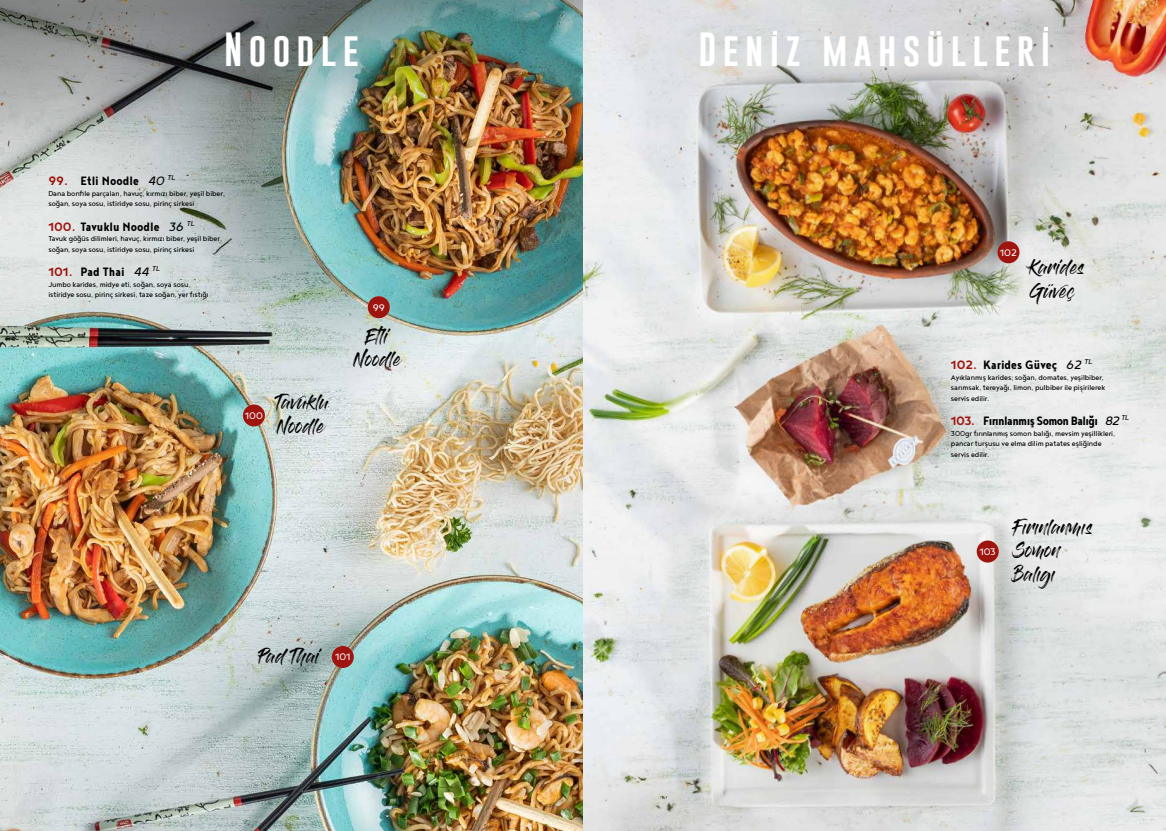
<style>
.page{position:relative;width:1166px;height:831px;background:#fff}
.page>*{position:absolute;margin:0;border:0;box-sizing:border-box;transform-origin:0 0}
.t1{font:35px "Gobold";letter-spacing:.18em;color:#fff}
.t2{font:700 14.88px "Noyh Slim";color:#000}
.t3{font:14.88px/23.6px "Gloss And Bloom";color:#000}
.t4{font:700 14.88px "Noyh Slim";letter-spacing:-.04em;color:#000}
.t5{font:11.72px "Noyh";color:#fff}
.t6{font:8.75px/10.5px "Noyh";letter-spacing:-.01em;color:#000}
.s1{font-family:"Noyh";color:#9e1510}
.s2{font-family:"Noyh";font-weight:400;font-style:italic}
</style>
<div class="page">
<img style="left:0;top:191px;width:1166px;height:640px">
<img style="left:0;top:0;width:1166px;height:191px">
<div style="left:368px;top:296px;width:22px;height:22px;background:#9e1510;border-radius:50%"></div>
<div style="left:243px;top:404px;width:22px;height:22px;background:#9e1510;border-radius:50%"></div>
<div style="left:332px;top:646px;width:22px;height:22px;background:#9e1510;border-radius:50%"></div>
<div style="left:977px;top:540px;width:22px;height:23px;background:#9e1510;border-radius:50%"></div>
<div style="left:997px;top:241px;width:22px;height:22px;background:#9e1510;border-radius:50%"></div>
<svg style="left:773px;top:31px;width:3px;height:4px"></svg>
<h1 class="t1" style="left:224px;top:26px;width:136px">Noodle</h1>
<h2 class="t2" style="left:48px;top:172px;width:128px"><span class="s1">99.</span> Etli Noodle <span class="s2">40</span> <sup>TL</sup></h2>
<p class="t6" style="left:48px;top:188px;width:178px">Dana bonfile parçaları, havuç, kırmızı biber, yeşil biber, soğan, soya sosu, istiridye sosu, pirinç sirkesi</p>
<h2 class="t2" style="left:48px;top:218px;width:148px"><span class="s1">100.</span> Tavuklu Noodle <span class="s2">36</span> <sup>TL</sup></h2>
<p class="t6" style="left:48px;top:233px;width:175px">Tavuk göğüs dilimleri, havuç, kırmızı biber, yeşil biber, soğan, soya sosu, istiridye sosu, pirinç sirkesi</p>
<h2 class="t2" style="left:48px;top:263px;width:113px"><span class="s1">101.</span> Pad Thai <span class="s2">44</span> <sup>TL</sup></h2>
<p class="t6" style="left:48px;top:279px;width:162px">Jumbo karides, midye eti, soğan, soya sosu, istiridye sosu, pirinç sirkesi, taze soğan, yer fıstığı</p>
<h3 class="t5" style="left:245px;top:409px;width:19px">100</h3>
<h2 class="t3" style="left:277px;top:392px;width:53px">Tavuklu<br>Noodle</h2>
<h3 class="t5" style="left:373px;top:301px;width:14px">99</h3>
<h2 class="t3" style="left:353px;top:326px;width:48px;text-align:center">Etli<br>Noodle</h2>
<h2 class="t3" style="left:259px;top:646px;width:62px">Pad Thai</h2>
<h3 class="t5" style="left:335px;top:650px;width:17px">101</h3>
<h1 class="t1" style="left:698px;top:26px;width:353px">Deniz mahsüllerI</h1>
<h3 class="t5" style="left:1000px;top:246px;width:18px">102</h3>
<h2 class="t3" style="left:1029px;top:257px;width:56px">Karides<br>Güveç</h2>
<h2 class="t2" style="left:951px;top:356px;width:143px"><span class="s1">102.</span> Karides Güveç <span class="s2">62</span> <sup>TL</sup></h2>
<p class="t6" style="left:951px;top:372px;width:156px">Ayıklanmış karides; soğan, domates, yeşilbiber, sarımsak, tereyağı, limon, pulbiber ile pişirilerek servis edilir.</p>
<h2 class="t4" style="left:951px;top:412px;width:180px"><span class="s1">103.</span> Fırınlanmış Somon Balığı <span class="s2">82</span> <sup>TL</sup></h2>
<p class="t6" style="left:951px;top:428px;width:166px">300gr fırınlanmış somon balığı, mevsim yeşillikleri, pancar turşusu ve elma dilim patates eşliğinde servis edilir.</p>
<h3 class="t5" style="left:979px;top:545px;width:18px">103</h3>
<h2 class="t3" style="left:1013px;top:517px;width:80px">Fırınlanmıs<br>Somon<br>Balıgı</h2>
</div>
